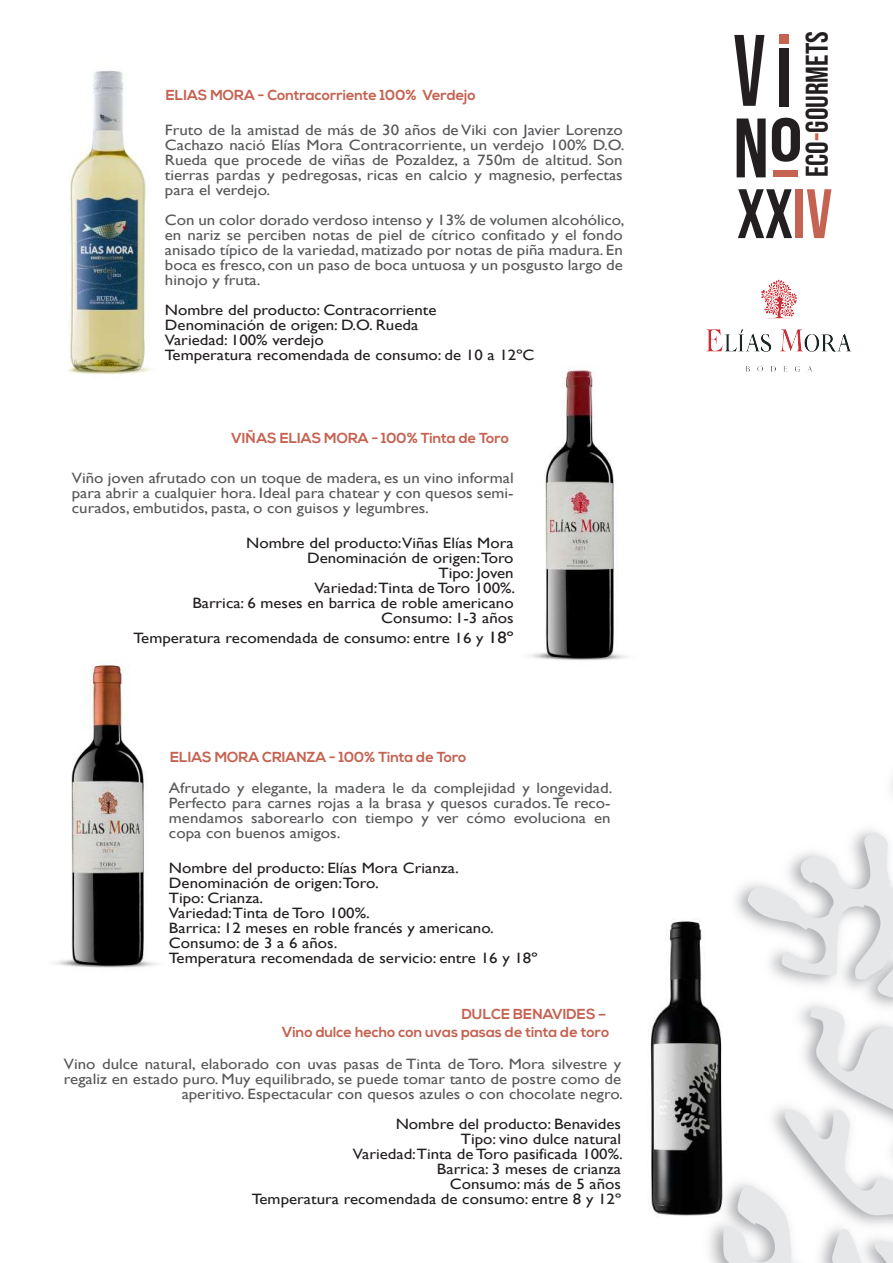
<style>
.page{position:relative;width:893px;height:1263px;background:#fff}
.page>*{position:absolute;margin:0;border:0;box-sizing:border-box;transform-origin:0 0}
.t1{font:69.75px "Bebas Neue";color:#231f20}
.t2{font:31.35px "Bebas Neue";color:#231f20}
.t3{font:15px/15px "Gill Sans";color:#57585a;text-align:justify;scale:1.13 1}
.t4{font:15px/15px "Gill Sans";color:#231f20;text-align:right;scale:1.13 1}
.t5{font:700 14.55px/17.4px "Nexa";color:#c56251;text-align:right}
.s1{font-size:16.5px}
.s2{color:#c56251}
</style>
<div class="page">
<img style="left:706px;top:279px;width:146px;height:93px">
<img style="left:68px;top:71px;width:82px;height:303px">
<img style="left:55px;top:665px;width:102px;height:303px">
<img style="left:531px;top:369px;width:83px;height:291px">
<svg style="left:734px;top:35px;width:30px;height:71px"></svg>
<svg style="left:737px;top:118px;width:29px;height:59px"></svg>
<svg style="left:772px;top:118px;width:28px;height:44px"></svg>
<div style="left:780px;top:48px;width:9px;height:59px;background:#231f20"></div>
<div style="left:780px;top:34px;width:9px;height:10px;background:#c56251"></div>
<div style="left:773px;top:170px;width:25px;height:6px;background:#c56251"></div>
<img style="left:583px;top:498px;width:44px;height:162px">
<svg style="left:650px;top:779px;width:243px;height:484px"></svg>
<p class="t5" style="left:166px;top:87px;width:311px">ELIAS MORA - Contracorriente 100% Verdejo</p>
<p class="t3" style="left:165px;top:123px;width:408px">Fruto de la amistad de más de 30 años de Viki con Javier Lorenzo Cachazo nació Elías Mora Contracorriente, un verdejo 100% D.O.<br>Rueda que procede de viñas de Pozaldez, a 750m de altitud. Son tierras pardas y pedregosas, ricas en calcio y magnesio, perfectas para el verdejo.</p>
<p class="t3" style="left:165px;top:213px;width:408px">Con un color dorado verdoso intenso y 13% de volumen alcohólico, en nariz se perciben notas de piel de cítrico confitado y el fondo anisado típico de la variedad, matizado por notas de piña madura. En boca es fresco, con un paso de boca untuosa y un posgusto largo de hinojo y fruta.</p>
<p class="t4" style="left:165px;top:303px;width:329px;text-align:left">Nombre del producto: Contracorriente Denominación de origen: D.O. Rueda<br>Variedad: 100% verdejo<br>Temperatura recomendada de consumo: de 10 a 12ºC</p>
<p class="t5" style="left:231px;top:430px;width:280px">VIÑAS ELIAS MORA - 100% Tinta de Toro</p>
<p class="t3" style="left:72px;top:471px;width:392px">Viño joven afrutado con un toque de madera, es un vino informal para abrir a cualquier hora. Ideal para chatear y con quesos semi&shy;curados, embutidos, pasta, o con guisos y legumbres.</p>
<p class="t4" style="left:192px;top:535px;width:287px">Nombre del producto:Viñas Elías Mora<br>Denominación de origen:Toro<br>Tipo: Joven<br>Variedad:Tinta de Toro 100%.<br>Barrica: 6 meses en barrica de roble americano<br>Consumo: 1-3 años</p>
<p class="t4" style="left:134px;top:630px;width:338px">Temperatura recomendada de consumo: entre 16 y <span class="s1">18º</span></p>
<p class="t5" style="left:170px;top:748px;width:298px">ELIAS MORA CRIANZA - 100% Tinta de Toro</p>
<p class="t3" style="left:169px;top:781px;width:394px">Afrutado y elegante, la madera le da complejidad y longevidad.<br>Perfecto para carnes rojas a la brasa y quesos curados. Te reco&shy;mendamos saborearlo con tiempo y ver cómo evoluciona en copa con buenos amigos.</p>
<p class="t4" style="left:169px;top:861px;width:328px;text-align:left">Nombre del producto: Elías Mora Crianza.<br>Denominación de origen:Toro.<br>Tipo: Crianza.<br>Variedad:Tinta de Toro 100%.<br>Barrica: 12 meses en roble francés y americano.<br>Consumo: de 3 a 6 años.<br>Temperatura recomendada de servicio: entre 16 y 18º</p>
<p class="t5" style="left:282px;top:1006px;width:329px">DULCE BENAVIDES –<br>Vino dulce hecho con uvas pasas de tinta de toro</p>
<p class="t3" style="left:64px;top:1056px;width:496px;text-align:right">Vino dulce natural, elaborado con uvas pasas de Tinta de Toro. Mora silvestre y regaliz en estado puro. Muy equilibrado, se puede tomar tanto de postre como de aperitivo. Espectacular con quesos azules o con chocolate negro.</p>
<p class="t4" style="left:252px;top:1116px;width:330px">Nombre del producto: Benavides<br>Tipo: vino dulce natural<br>Variedad:Tinta de Toro pasificada 100%.<br>Barrica: 3 meses de crianza<br>Consumo: más de 5 años<br>Temperatura recomendada de consumo: entre 8 y 12º</p>
<h2 class="t2" style="left:799px;top:177px;width:147px;rotate:-90deg">ECO<span class="s2">-</span>GOURMETS</h2>
<h1 class="t1" style="left:737px;top:174px;width:97px">XX<span class="s2">IV</span></h1>
</div>
